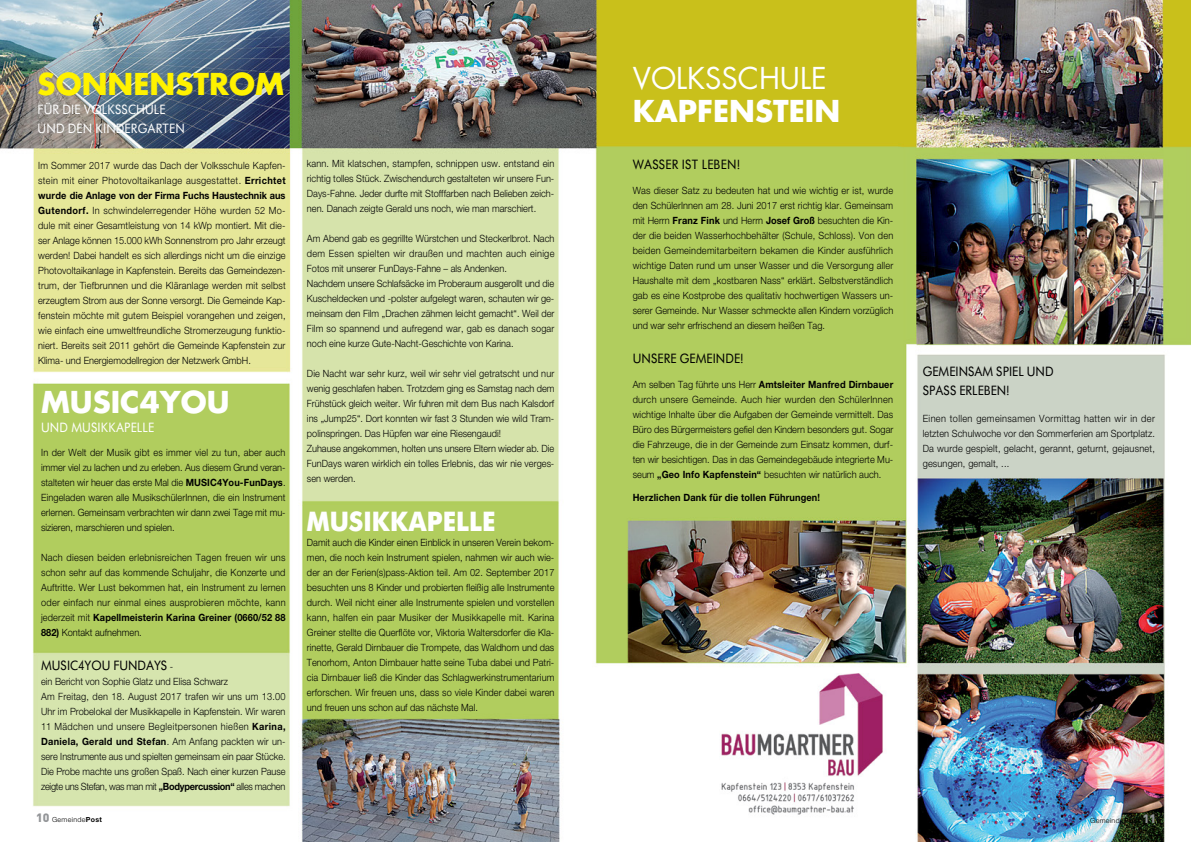
<style>
.page{position:relative;width:1191px;height:842px;background:#fff}
.page>*{position:absolute;margin:0;border:0;box-sizing:border-box;transform-origin:0 0}
.t1{font:700 29.3px "Futura";color:#fff}
.t2{font:29.3px "Futura";color:#fff}
.t3{font:700 29.3px "Futura";color:#fff200}
.t4{font:700 29px "Futura SB";color:#fff;scale:.92 1}
.t5{font:14px/19px "Futura SB";color:#000;scale:.92 1}
.t6{font:14px/19px "Futura SB";letter-spacing:.01em;color:#fff;text-align:center;scale:.92 1}
.t7{font:300 10px/15px "Helvetica Neue";color:#000;text-align:justify;scale:.92 1}
.t8{font:700 10px "Helvetica Neue";letter-spacing:.015em;color:#000;scale:.92 1}
.t9{font:300 7px "Helvetica Neue";letter-spacing:.05em;color:#000}
.s1{font-weight:700}
.s2{font-family:"Helvetica Neue";font-weight:300;font-size:10px}
.s3{font-family:"DIN";font-weight:900;font-size:12px;color:#939598}
</style>
<div class="page">
<img style="left:0;top:0;width:1191px;height:842px">
<h1 class="t3" style="left:38px;top:64px;width:247px">SONNENSTROM</h1>
<h3 class="t6" style="left:38px;top:100px;width:9px">FÜR</h3>
<h3 class="t6" style="left:38px;top:100px;width:161px">DIE VOLKSSCHULE<br>UND DEN KINDERGARTEN</h3>
<p class="t7" style="left:38px;top:158px;width:270px">Im Sommer 2017 wurde das Dach der Volksschule Kapfen&shy;stein mit einer Photovoltaikanlage ausgestattet. <span class="s1">Errichtet wurde die Anlage von der Firma Fuchs Haustechnik aus Gutendorf.</span> In schwindelerregender Höhe wurden 52 Mo&shy;dule mit einer Gesamtleistung von 14 kWp montiert. Mit die&shy;ser Anlage können 15.000 kWh Sonnenstrom pro Jahr erzeugt werden! Dabei handelt es sich allerdings nicht um die einzige Photovoltaikanlage in Kapfenstein. Bereits das Gemeindezen&shy;trum, der Tiefbrunnen und die Kläranlage werden mit selbst erzeugtem Strom aus der Sonne versorgt. Die Gemeinde Kap&shy;fenstein möchte mit gutem Beispiel vorangehen und zeigen, wie einfach eine umweltfreundliche Stromerzeugung funktio&shy;niert. Bereits seit 2011 gehört die Gemeinde Kapfenstein zur Klima- und Energiemodellregion der Netzwerk GmbH.</p>
<p class="t7" style="left:307px;top:155px;width:270px">kann. Mit klatschen, stampfen, schnippen usw. entstand ein richtig tolles Stück. Zwischendurch gestalteten wir unsere Fun-Days-Fahne. Jeder durfte mit Stofffarben nach Belieben zeich&shy;nen. Danach zeigte Gerald uns noch, wie man marschiert.</p>
<p class="t7" style="left:307px;top:230px;width:271px;text-align:left">Am Abend gab es gegrillte Würstchen und Steckerlbrot. Nach dem Essen spielten wir draußen und machten auch einige Fotos mit unserer FunDays-Fahne – als Andenken.<br>Nachdem unsere Schlafsäcke im Proberaum ausgerollt und die Kuscheldecken und -polster aufgelegt waren, schauten wir ge&shy;meinsam den Film „Drachen zähmen leicht gemacht“. Weil der Film so spannend und aufregend war, gab es danach sogar noch eine kurze Gute-Nacht-Geschichte von Karina.</p>
<p class="t7" style="left:307px;top:365px;width:270px;text-align:left">Die Nacht war sehr kurz, weil wir sehr viel getratscht und nur wenig geschlafen haben. Trotzdem ging es Samstag nach dem Frühstück gleich weiter. Wir fuhren mit dem Bus nach Kalsdorf ins „Jump25“. Dort konnten wir fast 3 Stunden wie wild Tram&shy;polinspringen. Das Hüpfen war eine Riesengaudi!<br>Zuhause angekommen, holten uns unsere Eltern wieder ab. Die FunDays waren wirklich ein tolles Erlebnis, das wir nie verges&shy;sen werden.</p>
<h2 class="t4" style="left:307px;top:505px;width:207px">MUSIKKAPELLE</h2>
<p class="t7" style="left:307px;top:534px;width:270px">Damit auch die Kinder einen Einblick in unseren Verein bekom&shy;men, die noch kein Instrument spielen, nahmen wir auch wie&shy;der an der Ferien(s)pass-Aktion teil. Am 02. September 2017 besuchten uns 8 Kinder und probierten fleißig alle Instrumente durch. Weil nicht einer alle Instrumente spielen und vorstellen kann, halfen ein paar Musiker der Musikkapelle mit. Karina Greiner stellte die Querflöte vor, Viktoria Waltersdorfer die Kla&shy;rinette, Gerald Dirnbauer die Trompete, das Waldhorn und das Tenorhorn, Anton Dirnbauer hatte seine Tuba dabei und Patri&shy;cia Dirnbauer ließ die Kinder das Schlagwerkinstrumentarium erforschen. Wir freuen uns, dass so viele Kinder dabei waren und freuen uns schon auf das nächste Mal.</p>
<h1 class="t1" style="left:41px;top:383px;width:190px">MUSIC4YOU</h1>
<h3 class="t6" style="left:41px;top:418px;width:124px">UND MUSIKKAPELLE</h3>
<p class="t7" style="left:41px;top:444px;width:267px">In der Welt der Musik gibt es immer viel zu tun, aber auch immer viel zu lachen und zu erleben. Aus diesem Grund veran&shy;stalteten wir heuer das erste Mal die <span class="s1">MUSIC4You-FunDays</span>.<br>Eingeladen waren alle MusikschülerInnen, die ein Instrument erlernen. Gemeinsam verbrachten wir dann zwei Tage mit mu&shy;sizieren, marschieren und spielen.</p>
<p class="t7" style="left:41px;top:549px;width:267px">Nach diesen beiden erlebnisreichen Tagen freuen wir uns schon sehr auf das kommende Schuljahr, die Konzerte und Auftritte. Wer Lust bekommen hat, ein Instrument zu lernen oder einfach nur einmal eines ausprobieren möchte, kann jederzeit mit <span class="s1">Kapellmeisterin Karina Greiner (0660/52 88<br>882)</span> Kontakt aufnehmen.</p>
<h3 class="t5" style="left:41px;top:656px;width:145px">MUSIC4YOU FUNDAYS <span class="s2">-</span></h3>
<p class="t7" style="left:41px;top:673px;width:267px;text-align:left">ein Bericht von Sophie Glatz und Elisa Schwarz<br>Am Freitag, den 18. August 2017 trafen wir uns um 13.00<br>Uhr im Probelokal der Musikkapelle in Kapfenstein. Wir waren 11 Mädchen und unsere Begleitpersonen hießen <span class="s1">Karina, Daniela, Gerald und Stefan</span>. Am Anfang packten wir un&shy;sere Instrumente aus und spielten gemeinsam ein paar Stücke.<br>Die Probe machte uns großen Spaß. Nach einer kurzen Pause zeigte uns Stefan, was man mit <span class="s1">„Bodypercussion“</span> alles machen</p>
<h1 class="t2" style="left:632px;top:60px;width:195px">VOLKSSCHULE</h1>
<h1 class="t1" style="left:632px;top:92px;width:42px">KAPFENSTEIN</h1>
<h3 class="t5" style="left:632px;top:155px;width:118px">WASSER IST LEBEN!</h3>
<p class="t7" style="left:632px;top:182px;width:285px">Was dieser Satz zu bedeuten hat und wie wichtig er ist, wurde den SchülerInnen am 28. Juni 2017 erst richtig klar. Gemeinsam mit Herrn <span class="s1">Franz Fink</span> und Herrn <span class="s1">Josef Groß</span> besuchten die Kin&shy;der die beiden Wasserhochbehälter (Schule, Schloss). Von den beiden Gemeindemitarbeitern bekamen die Kinder ausführlich wichtige Daten rund um unser Wasser und die Versorgung aller Haushalte mit dem „kostbaren Nass“ erklärt. Selbstverständlich gab es eine Kostprobe des qualitativ hochwertigen Wassers un&shy;serer Gemeinde. Nur Wasser schmeckte allen Kindern vorzüglich und war sehr erfrischend an diesem heißen Tag.</p>
<h3 class="t5" style="left:632px;top:349px;width:122px">UNSERE GEMEINDE!</h3>
<p class="t7" style="left:632px;top:376px;width:285px">Am selben Tag führte uns Herr <span class="s1">Amtsleiter Manfred Dirnbauer </span>durch unsere Gemeinde. Auch hier wurden den SchülerInnen wichtige Inhalte über die Aufgaben der Gemeinde vermittelt. Das Büro des Bürgermeisters gefiel den Kindern besonders gut. Sogar die Fahrzeuge, die in der Gemeinde zum Einsatz kommen, durf&shy;ten wir besichtigen. Das in das Gemeindegebäude integrierte Mu&shy;seum <span class="s1">„Geo Info Kapfenstein“</span> besuchten wir natürlich auch.</p>
<p class="t8" style="left:632px;top:491px;width:205px">Herzlichen Dank für die tollen Führungen!</p>
<h3 class="t5" style="left:922px;top:362px;width:144px">GEMEINSAM SPIEL UND<br>SPASS ERLEBEN!</h3>
<p class="t7" style="left:922px;top:411px;width:254px">Einen tollen gemeinsamen Vormittag hatten wir in der letzten Schulwoche vor den Sommerferien am Sportplatz.<br>Da wurde gespielt, gelacht, gerannt, geturnt, gejausnet, gesungen, gemalt, ...</p>
<p class="t9" style="left:36px;top:816px;width:68px"><span class="s3">10</span> Gemeinde<span class="s1">Post</span></p>
<p class="t9" style="left:1090px;top:816px;width:67px">Gemeinde<span class="s1">Post</span> <span class="s3">11</span></p>
</div>
